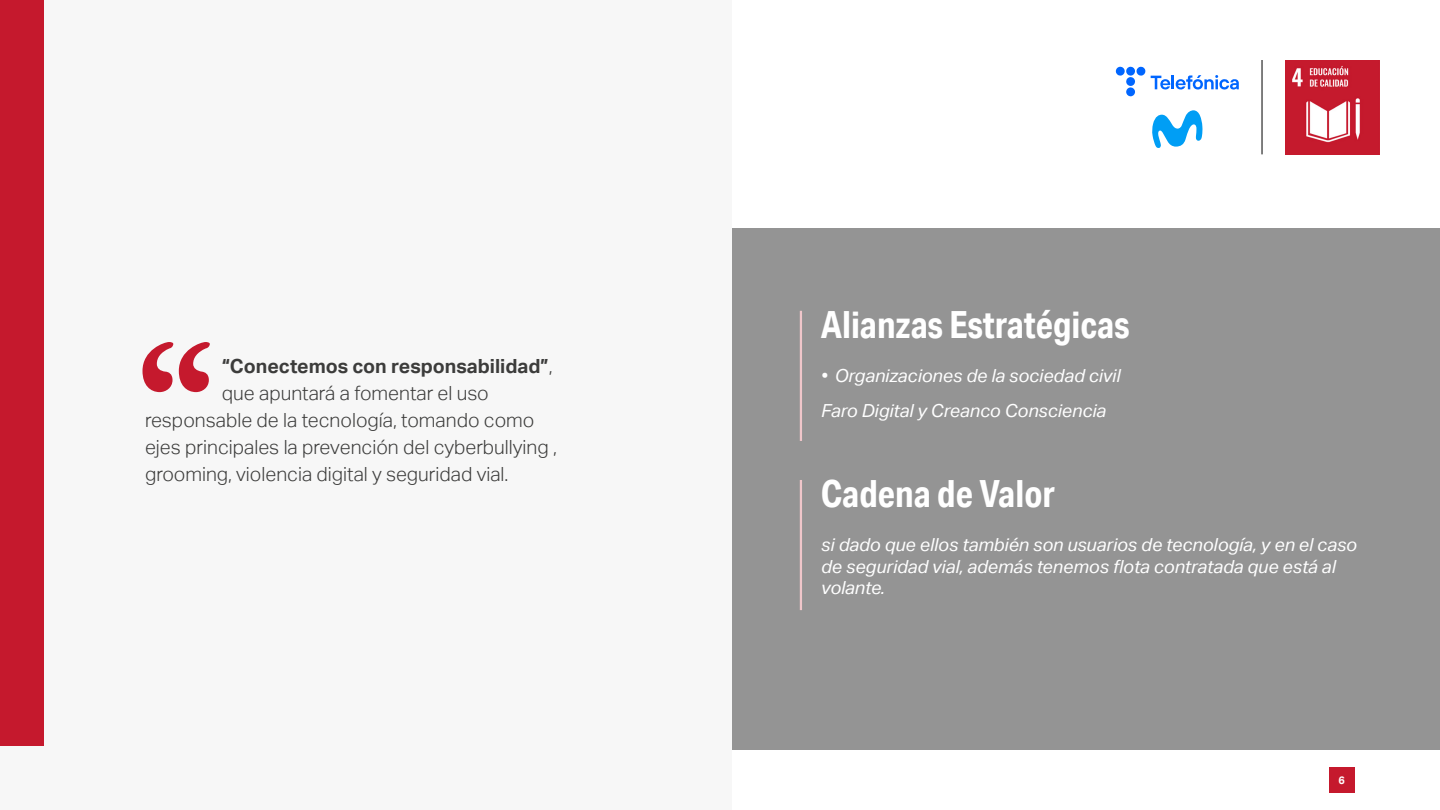
<style>
.page{position:relative;width:1440px;height:810px;background:#fff}
.page>*{position:absolute;margin:0;border:0;box-sizing:border-box;transform-origin:0 0}
.t1{font:700 37.5px "Aktiv Grotesk Cd";color:#fff}
.t2{font:300 19.5px "Aktiv Grotesk";color:#3c3c3b}
.t3{font:700 19.5px "Aktiv Grotesk";color:#3c3c3b}
.t4{font:italic 18px/21.8px "Aktiv Grotesk";color:#fff}
.t5{font:700 10.88px "Aktiv Grotesk";color:#fff}
.s1{font-weight:300}
</style>
<div class="page">
<div style="left:1329px;top:767px;width:25px;height:26px;background:#c5192d"></div>
<img style="left:1285px;top:60px;width:95px;height:95px">
<hr style="left:1262px;top:60px;width:1px;height:94px;background:#000">
<svg style="left:1152px;top:110px;width:51px;height:38px"></svg>
<svg style="left:1116px;top:66px;width:123px;height:30px"></svg>
<div style="left:0;top:0;width:732px;height:810px;background:#f7f7f7"></div>
<div style="left:0;top:0;width:44px;height:746px;background:#c5192d"></div>
<div style="left:732px;top:228px;width:708px;height:522px;background:#949494"></div>
<hr style="left:800px;top:311px;width:2px;height:130px;background:#f0c6ca">
<svg style="left:143px;top:342px;width:67px;height:50px"></svg>
<hr style="left:800px;top:480px;width:2px;height:130px;background:#f0c6ca">
<p class="t3" style="left:222px;top:355px;width:332px">“Conectemos con responsabilidad”<span class="s1">,</span></p>
<p class="t2" style="left:222px;top:382px;width:268px">que apuntará a fomentar el uso</p>
<p class="t2" style="left:145px;top:409px;width:391px">responsable de la tecnología, tomando como</p>
<p class="t2" style="left:145px;top:436px;width:413px">ejes principales la prevención del cyberbullying ,</p>
<p class="t2" style="left:145px;top:463px;width:365px">grooming, violencia digital y seguridad vial.</p>
<h1 class="t1" style="left:821px;top:301px;width:310px">Alianzas Estratégicas</h1>
<p class="t4" style="left:821px;top:358px;width:301px;line-height:35.2px">• Organizaciones de la sociedad civil<br>Faro Digital y Creanco Consciencia</p>
<h1 class="t1" style="left:821px;top:470px;width:236px">Cadena de Valor</h1>
<p class="t4" style="left:821px;top:534px;width:537px">si dado que ellos también son usuarios de tecnología, y en el caso de seguridad vial, además tenemos flota contratada que está al volante.</p>
<p class="t5" style="left:1338px;top:774px;width:8px">6</p>
</div>
